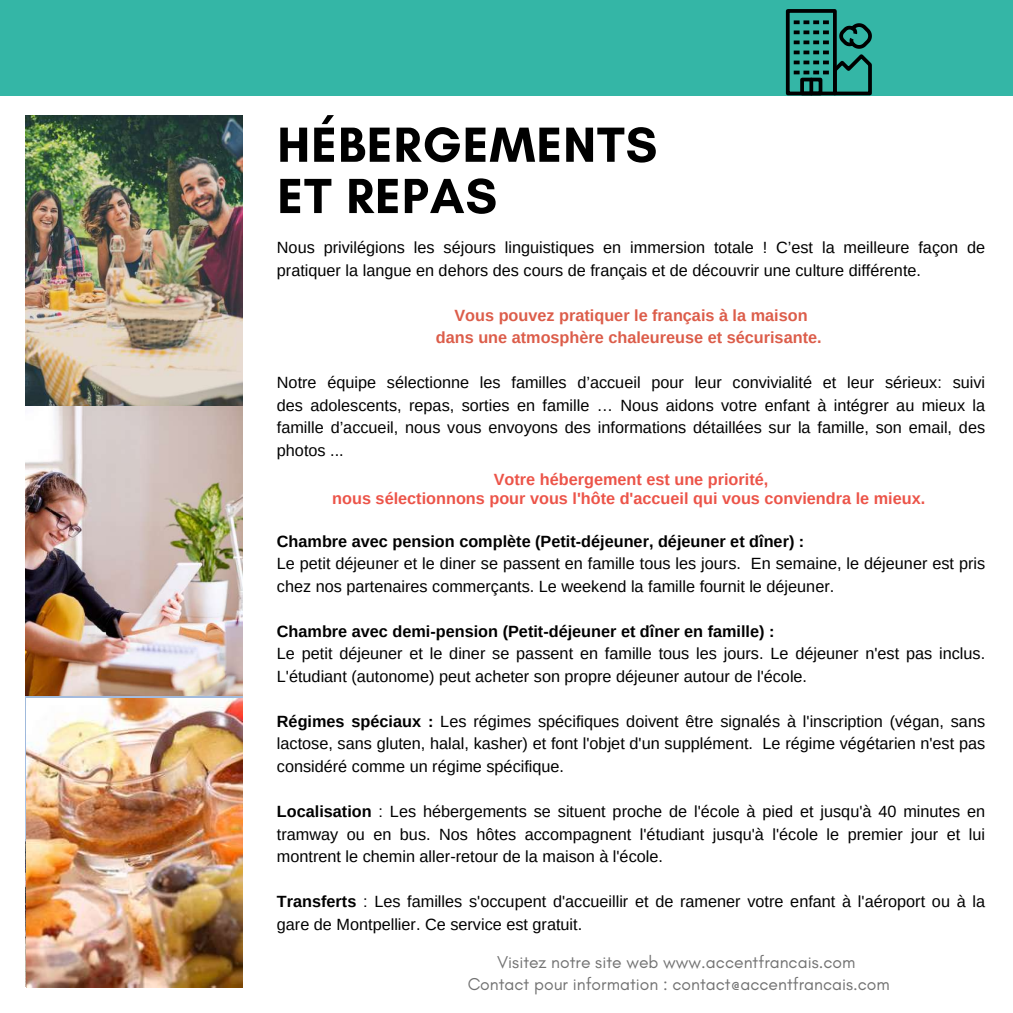
<style>
.page{position:relative;width:1013px;height:1013px;background:#fff}
.page>*{position:absolute;margin:0;border:0;box-sizing:border-box;transform-origin:0 0}
.t1{font:700 50.25px/51.2px "Glacial Indifference";letter-spacing:.02em;color:#000}
.t2{font:17.5px/22.5px "Glacial Indifference";color:#363636;text-align:center}
.t3{font:16.25px/22.5px "Arimo";color:#000}
.t4{font:700 16.25px "Arimo";color:#000}
.t5{font:700 16.25px/18.8px "Arimo";color:#ec5449;text-align:center}
.t6{font:700 16.25px/22.5px "Arimo";color:#dc5d4a;text-align:center}
.s1{font-weight:700}
</style>
<div class="page">
<img style="left:25px;top:115px;width:218px;height:871px">
<div style="left:0;top:0;width:1012px;height:96px;background:#34b6a6"></div>
<img style="left:26px;top:698px;width:216px;height:289px">
<div style="left:786px;top:9px;width:50px;height:86px;border:4px solid #000"></div>
<div style="left:800px;top:78px;width:22px;height:17px;border:4px solid #000"></div>
<svg style="left:809px;top:80px;width:4px;height:13px"></svg>
<svg style="left:825px;top:20px;width:46px;height:75px"></svg>
<h1 class="t1" style="left:277px;top:118px;width:381px">HÉBERGEMENTS<br>ET REPAS</h1>
<p class="t3" style="left:277px;top:236px;width:709px">Nous privilégions les séjours linguistiques en immersion totale ! C’est la meilleure façon de pratiquer la langue en dehors des cours de français et de découvrir une culture différente.</p>
<p class="t6" style="left:436px;top:304px;width:387px">Vous pouvez pratiquer le français à la maison dans une atmosphère chaleureuse et sécurisante.</p>
<p class="t3" style="left:277px;top:371px;width:709px;text-align:justify">Notre équipe sélectionne les familles d’accueil pour leur convivialité et leur sérieux: suivi des adolescents, repas, sorties en famille … Nous aidons votre enfant à intégrer au mieux la famille d’accueil, nous vous envoyons des informations détaillées sur la famille, son email, des photos ...</p>
<p class="t5" style="left:332px;top:470px;width:594px">Votre hébergement est une priorité,<br>nous sélectionnons pour vous l'hôte d'accueil qui vous conviendra le mieux.</p>
<p class="t4" style="left:277px;top:532px;width:529px">Chambre avec pension complète (Petit-déjeuner, déjeuner et dîner) :</p>
<p class="t3" style="left:277px;top:552px;width:709px">Le petit déjeuner et le diner se passent en famille tous les jours. En semaine, le déjeuner est pris chez nos partenaires commerçants. Le weekend la famille fournit le déjeuner.</p>
<p class="t4" style="left:277px;top:622px;width:499px">Chambre avec demi-pension (Petit-déjeuner et dîner en famille) :</p>
<p class="t3" style="left:277px;top:642px;width:709px">Le petit déjeuner et le diner se passent en famille tous les jours. Le déjeuner n'est pas inclus.<br>L'étudiant (autonome) peut acheter son propre déjeuner autour de l'école.</p>
<p class="t3" style="left:277px;top:710px;width:709px;text-align:justify"><span class="s1">Régimes spéciaux :</span> Les régimes spécifiques doivent être signalés à l'inscription (végan, sans lactose, sans gluten, halal, kasher) et font l'objet d'un supplément. Le régime végétarien n'est pas considéré comme un régime spécifique.</p>
<p class="t3" style="left:277px;top:800px;width:709px;text-align:justify"><span class="s1">Localisation</span> : Les hébergements se situent proche de l'école à pied et jusqu'à 40 minutes en tramway ou en bus. Nos hôtes accompagnent l'étudiant jusqu'à l'école le premier jour et lui montrent le chemin aller-retour de la maison à l'école.</p>
<p class="t3" style="left:277px;top:890px;width:709px"><span class="s1">Transferts</span> : Les familles s'occupent d'accueillir et de ramener votre enfant à l'aéroport ou à la gare de Montpellier. Ce service est gratuit.</p>
<p class="t2" style="left:467px;top:950px;width:424px">Visitez notre site web www.accentfrancais.com<br>Contact pour information : contact@accentfrancais.com</p>
</div>
